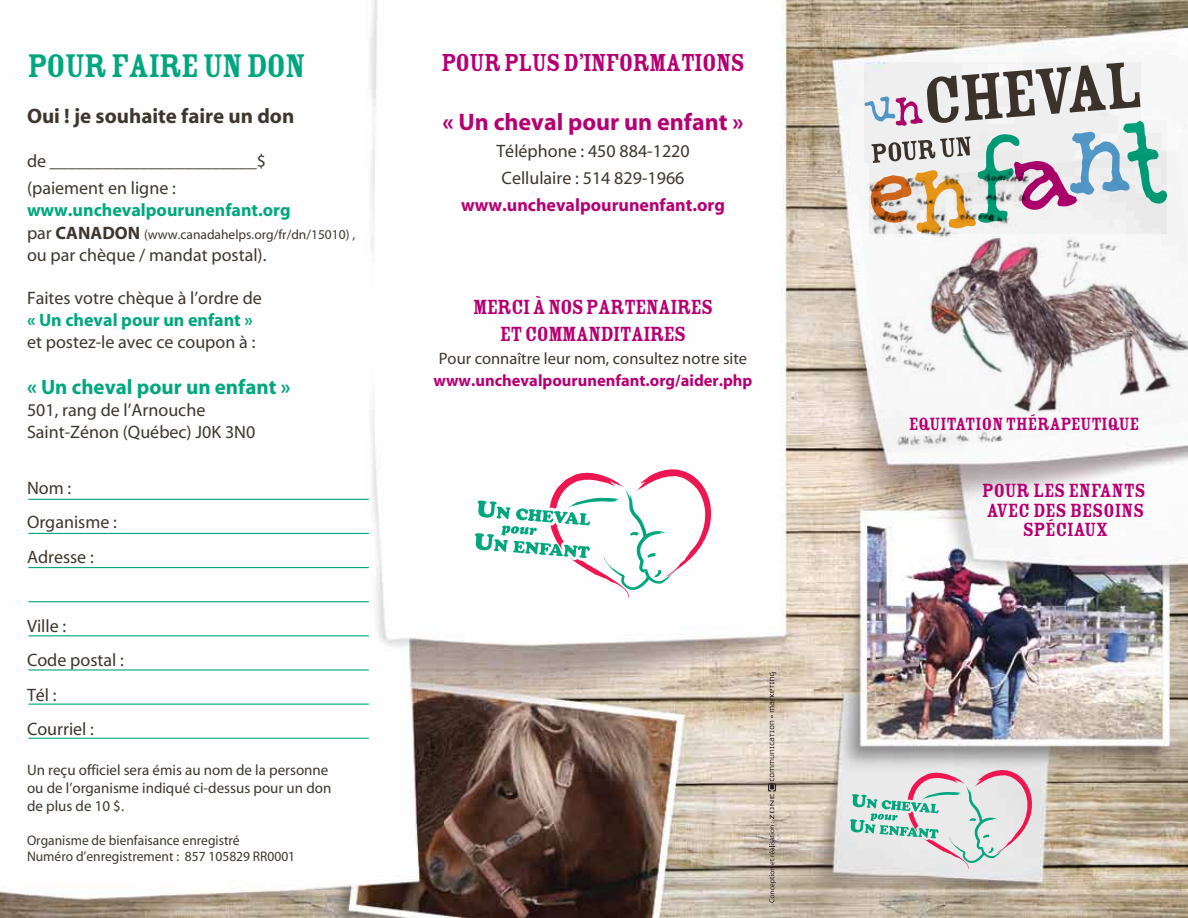
<style>
.page{position:relative;width:1188px;height:918px;background:#fff}
.page>*{position:absolute;margin:0;border:0;box-sizing:border-box;transform-origin:0 0}
.t1{font:36px "Rosewood Fill";letter-spacing:-.05em;color:#00a77e}
.t2{font:27px "Rosewood Fill";letter-spacing:-.05em;color:#b60072}
.t3{font:700 24px "Myriad";color:#b60072}
.t4{font:22.5px/27px "Rosewood Fill";letter-spacing:-.05em;color:#b60072;text-align:center}
.t5{font:21px/19.5px "Rosewood Fill";letter-spacing:-.025em;color:#b60072;text-align:center}
.t6{font:700 21px "Myriad";color:#3f372d}
.t7{font:700 21px "Myriad";color:#00a77e}
.t8{font:19.5px "Rosewood Fill";letter-spacing:-.025em;color:#b60072}
.t9{font:18px/34.5px "Myriad";color:#3f372d}
.t10{font:700 18px "Myriad";color:#00a77e}
.t11{font:700 18px "Myriad";color:#b60072}
.t12{font:16.5px "Myriad";color:#3f372d}
.t13{font:700 16.5px "Myriad";color:#b60072}
.t14{font:15px/18px "Myriad";color:#3f372d}
.t15{font:13.95px/16.2px "Myriad";color:#3f372d}
.t16{font:13.5px "Myriad";color:#3f372d}
.s1{font-size:18px}
.s2{font-weight:700;font-size:18px}
</style>
<div class="page">
<img style="left:0;top:0;width:1188px;height:918px">
<hr style="left:28px;top:499px;width:341px;height:1px;background:#00a77e">
<hr style="left:28px;top:533px;width:341px;height:1px;background:#00a77e">
<hr style="left:28px;top:567px;width:341px;height:1px;background:#00a77e">
<hr style="left:28px;top:601px;width:341px;height:1px;background:#00a77e">
<hr style="left:28px;top:635px;width:341px;height:1px;background:#00a77e">
<hr style="left:28px;top:669px;width:341px;height:2px;background:#00a77e">
<hr style="left:28px;top:704px;width:341px;height:1px;background:#00a77e">
<hr style="left:28px;top:738px;width:341px;height:1px;background:#00a77e">
<svg style="left:768px;top:672px;width:8px;height:231px;background:#aea296"></svg>
<img style="left:857px;top:151px;width:331px;height:302px">
<svg style="left:864px;top:63px;width:303px;height:170px"></svg>
<svg style="left:474px;top:469px;width:240px;height:130px"></svg>
<svg style="left:850px;top:770px;width:184px;height:100px;background:#d5d6d6"></svg>
<h1 class="t1" style="left:27px;top:46px;width:281px">POUR FAIRE UN DON</h1>
<p class="t6" style="left:27px;top:106px;width:269px">Oui ! je souhaite faire un don</p>
<p class="t9" style="left:27px;top:148px;width:241px;line-height:27px">de _______________________$ (paiement en ligne :</p>
<p class="t10" style="left:27px;top:201px;width:265px">www.unchevalpourunenfant.org</p>
<p class="t16" style="left:27px;top:227px;width:330px"><span class="s1">par</span> <span class="s2">CANADON</span> (www.canadahelps.org/fr/dn/15010) ,</p>
<p class="t9" style="left:27px;top:239px;width:241px">ou par chèque / mandat postal).</p>
<p class="t9" style="left:27px;top:282px;width:236px">Faites votre chèque à l’ordre de</p>
<p class="t10" style="left:27px;top:311px;width:227px">« Un cheval pour un enfant »</p>
<p class="t9" style="left:27px;top:325px;width:230px">et postez-le avec ce coupon à :</p>
<p class="t7" style="left:27px;top:377px;width:265px">« Un cheval pour un enfant »</p>
<p class="t9" style="left:27px;top:400px;width:230px;line-height:21.6px">501, rang de l’Arnouche<br>Saint-Zénon (Québec) J0K 3N0</p>
<p class="t9" style="left:27px;top:471px;width:91px">Nom :<br>Organisme :<br>Adresse :</p>
<p class="t9" style="left:27px;top:609px;width:98px">Ville :<br>Code postal :<br>Tél :<br>Courriel :</p>
<p class="t14" style="left:27px;top:761px;width:306px">Un reçu officiel sera émis au nom de la personne ou de l’organisme indiqué ci-dessus pour un don de plus de 10 $.</p>
<p class="t15" style="left:27px;top:833px;width:270px">Organisme de bienfaisance enregistré<br>Numéro d’enregistrement : 857 105829 RR0001</p>
<h2 class="t2" style="left:441px;top:48px;width:305px">POUR PLUS D’INFORMATIONS</h2>
<h3 class="t3" style="left:442px;top:110px;width:303px">« Un cheval pour un enfant »</h3>
<p class="t9" style="left:496px;top:139px;width:195px;line-height:27px">Téléphone : 450 884-1220<br>Cellulaire : 514 829-1966</p>
<p class="t11" style="left:461px;top:196px;width:265px">www.unchevalpourunenfant.org</p>
<p class="t4" style="left:473px;top:294px;width:242px">MERCI À NOS PARTENAIRES<br>ET COMMANDITAIRES</p>
<p class="t12" style="left:439px;top:350px;width:310px">Pour connaître leur nom, consultez notre site</p>
<p class="t13" style="left:434px;top:372px;width:320px">www.unchevalpourunenfant.org/aider.php</p>
<p class="t8" style="left:909px;top:414px;width:232px">EQUITATION THÉRAPEUTIQUE</p>
<p class="t5" style="left:982px;top:481px;width:166px">POUR LES ENFANTS<br>AVEC DES BESOINS<br>SPÉCIAUX</p>
</div>
